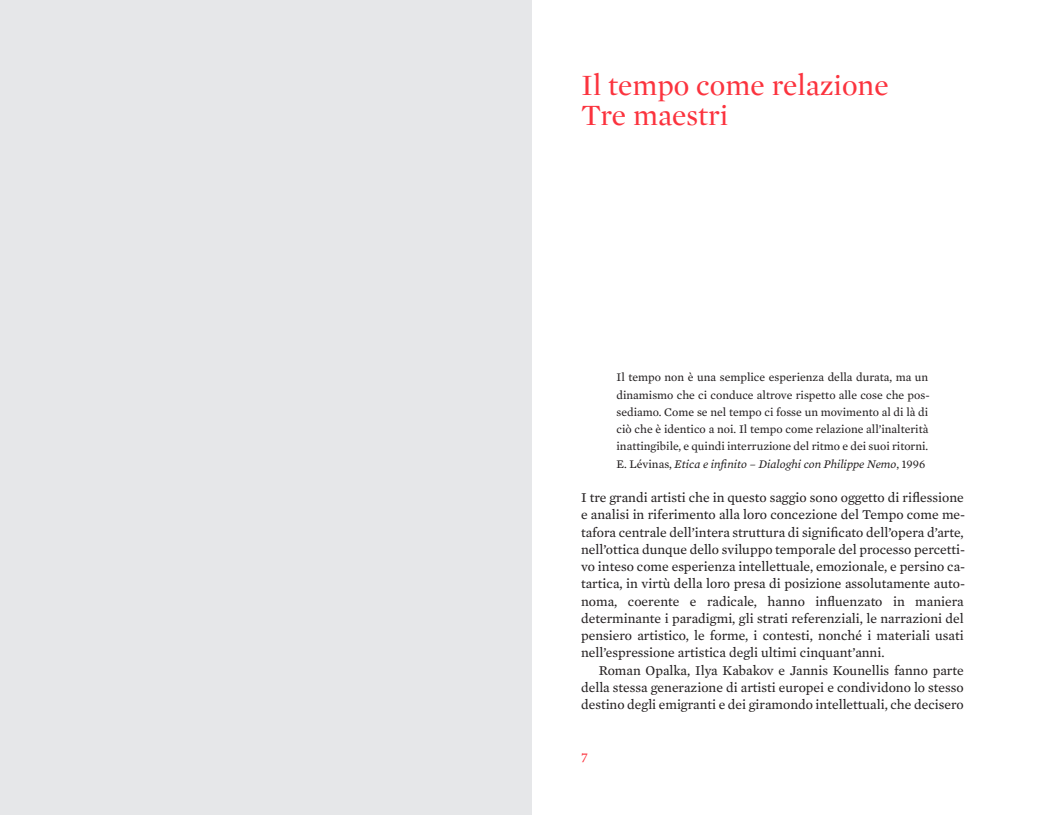
<style>
.page{position:relative;width:1063px;height:815px;background:#fff}
.page>*{position:absolute;margin:0;border:0;box-sizing:border-box;transform-origin:0 0}
.t1{font:30px/30px "Mercury Display";color:#fb333e}
.t2{font:13.75px/17.2px "Mercury Text G2";color:#231f20;text-align:justify}
.t3{font:13.75px "Mercury Text G2";color:#fb333e}
.t4{font:11.88px/17.2px "Mercury Text G2";color:#231f20;text-align:justify}
.s1{font-style:italic}
</style>
<div class="page">
<div style="left:0;top:0;width:531px;height:815px;background:#e6e7e9"></div>
<h1 class="t1" style="left:581px;top:69px;width:309px">Il tempo come relazione<br>Tre maestri</h1>
<p class="t4" style="left:617px;top:368px;width:315px">Il tempo non è una semplice esperienza della durata, ma un dinamismo che ci conduce altrove rispetto alle cose che pos&shy;sediamo. Come se nel tempo ci fosse un movimento al di là di ciò che è identico a noi. Il tempo come relazione all’inalterità inattingibile, e quindi interruzione del ritmo e dei suoi ritorni.<br>E. Lévinas, <span class="s1">Etica e infinito – Dialoghi con Philippe Nemo</span>, 1996</p>
<p class="t2" style="left:581px;top:489px;width:386px">I tre grandi artisti che in questo saggio sono oggetto di riflessione e analisi in riferimento alla loro concezione del Tempo come me&shy;tafora centrale dell’intera struttura di significato dell’opera d’arte, nell’ottica dunque dello sviluppo temporale del processo percetti&shy;vo inteso come esperienza intellettuale, emozionale, e persino ca&shy;tartica, in virtù della loro presa di posizione assolutamente auto&shy;noma, coerente e radicale, hanno influenzato in maniera determinante i paradigmi, gli strati referenziali, le narrazioni del pensiero artistico, le forme, i contesti, nonché i materiali usati nell’espressione artistica degli ultimi cinquant’anni.</p>
<p class="t2" style="left:581px;top:661px;width:384px;text-indent:18px">Roman Opalka, Ilya Kabakov e Jannis Kounellis fanno parte della stessa generazione di artisti europei e condividono lo stesso destino degli emigranti e dei giramondo intellettuali, che decisero</p>
<p class="t3" style="left:581px;top:749px;width:8px">7</p>
</div>
